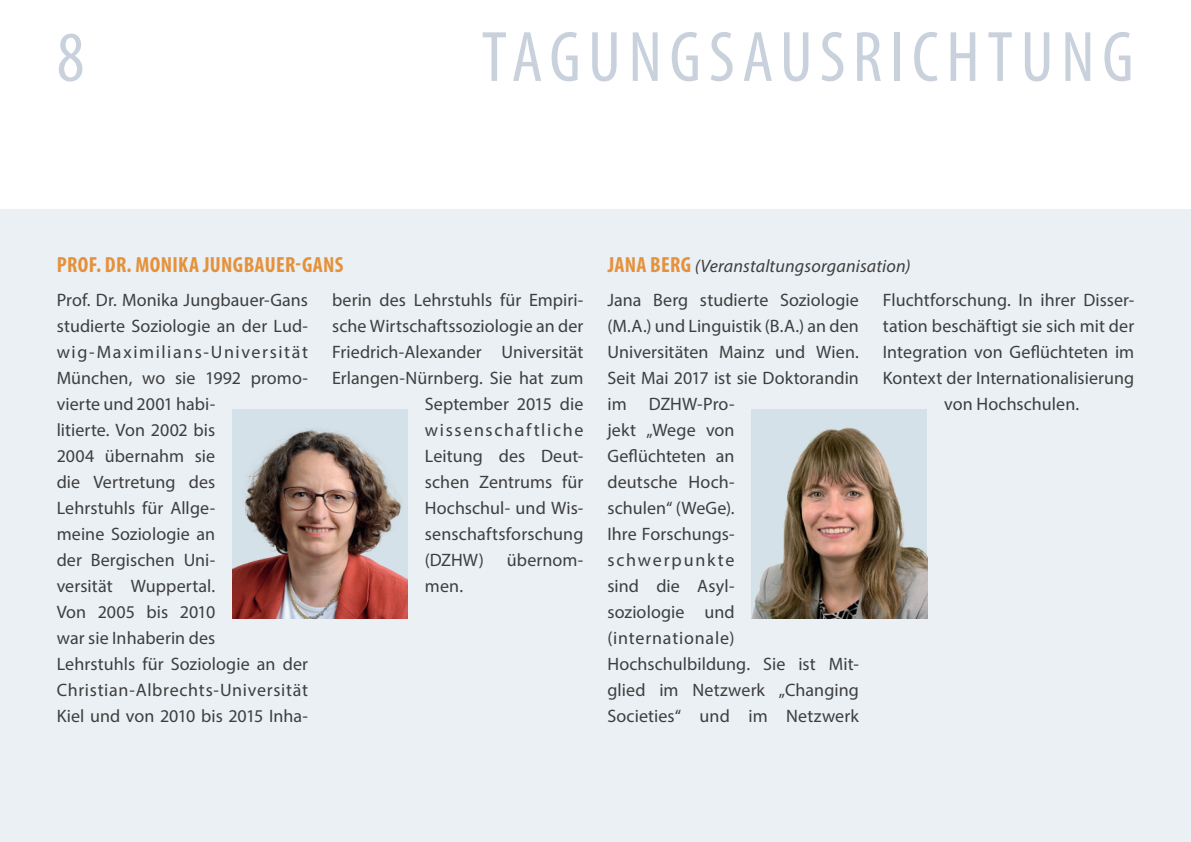
<style>
.page{position:relative;width:1191px;height:842px;background:#fff}
.page>*{position:absolute;margin:0;border:0;box-sizing:border-box;transform-origin:0 0}
.Kolumnentitel{font:condensed 72px "Myriad Pro";letter-spacing:.105em;color:#c8d1dc}
.Veranstaltungstitel{font:700 condensed 22px "Myriad Pro";letter-spacing:.015em;color:#e5913c}
.p_Fliesstext{font:18px/26px "Myriad Pro";letter-spacing:.005em;color:#3e3e3f}
.Veranstaltungstitel-2{font:italic 18px "Myriad Pro";letter-spacing:.01em;color:#3e3e3f}
.p_Fliesstext-2{font:18px "Myriad Pro";letter-spacing:.09em;color:#3e3e3f}
.s1{font-weight:700;font-style:normal;font-stretch:condensed;font-size:22px;color:#e5913c}
</style>
<div class="page">
<div style="left:0;top:210px;width:1190px;height:632px;background:#eaf0f3"></div>
<img style="left:751px;top:409px;width:176px;height:210px">
<img style="left:232px;top:409px;width:176px;height:210px">
<h1 class="Kolumnentitel" style="left:57px;top:14px;width:29px">8</h1>
<p class="Veranstaltungstitel" style="left:57px;top:251px;width:288px">PROF. DR. MONIKA JUNGBAUER-GANS</p>
<p class="Kolumnentitel" style="left:481px;top:14px;width:653px">TAGUNGSAUSRICHTUNG</p>
<p class="Veranstaltungstitel-2" style="left:607px;top:254px;width:304px"><span class="s1">JANA BERG</span> (Veranstaltungsorganisation)</p>
<p class="p_Fliesstext" style="left:57px;top:287px;width:253px">Prof. Dr. Monika Jungbauer-Gans studierte Soziologie an der Lud&shy;wig-Maximilians-Universität<br>München, wo sie 1992 promo&shy;vierte und 2001 habi-<br>litierte. Von 2002 bis<br>2004 übernahm sie<br>die Vertretung des<br>Lehrstuhls für Allge-<br>meine Soziologie an<br>der Bergischen Uni-<br>versität Wuppertal.<br>Von 2005 bis 2010<br>war sie Inhaberin des<br>Lehrstuhls für Soziologie an der<br>Christian-Albrechts-Universität<br>Kiel und von 2010 bis 2015 Inha-</p>
<p class="p_Fliesstext" style="left:332px;top:287px;width:253px">berin des Lehrstuhls für Empiri-</p>
<p class="p_Fliesstext" style="left:332px;top:313px;width:253px">sche Wirtschaftssoziologie an der</p>
<p class="p_Fliesstext" style="left:332px;top:339px;width:253px">Friedrich-Alexander Universität</p>
<p class="p_Fliesstext" style="left:332px;top:365px;width:253px">Erlangen-Nürnberg. Sie hat zum</p>
<p class="p_Fliesstext" style="left:425px;top:391px;width:160px">September 2015 die</p>
<p class="p_Fliesstext-2" style="left:425px;top:419px;width:160px">wissenschaftliche</p>
<p class="p_Fliesstext" style="left:425px;top:443px;width:160px">Leitung des Deut-</p>
<p class="p_Fliesstext" style="left:425px;top:469px;width:160px">schen Zentrums für</p>
<p class="p_Fliesstext" style="left:425px;top:495px;width:160px">Hochschul- und Wis-</p>
<p class="p_Fliesstext" style="left:425px;top:521px;width:160px">senschaftsforschung</p>
<p class="p_Fliesstext" style="left:425px;top:547px;width:60px">(DZHW)</p>
<p class="p_Fliesstext" style="left:507px;top:547px;width:78px">übernom-</p>
<p class="p_Fliesstext" style="left:425px;top:573px;width:40px">men.</p>
<p class="p_Fliesstext" style="left:607px;top:287px;width:253px">Jana Berg studierte Soziologie (M.A.) und Linguistik (B.A.) an den<br>Universitäten Mainz und Wien.<br>Seit Mai 2017 ist sie Doktorandin im DZHW-Pro-<br>jekt „Wege von<br>Geflüchteten an<br>deutsche Hoch-<br>schulen“ (WeGe).<br>Ihre Forschungs&shy;schwerpunkte<br>sind die Asyl-<br>soziologie und (internationale)<br>Hochschulbildung. Sie ist Mit&shy;glied im Netzwerk „Changing<br>Societies“ und im Netzwerk</p>
<p class="p_Fliesstext" style="left:883px;top:287px;width:253px;text-align:center">Fluchtforschung. In ihrer Disser&shy;tation beschäftigt sie sich mit der<br>Integration von Geflüchteten im<br>Kontext der Internationalisierung von Hochschulen.</p>
</div>
